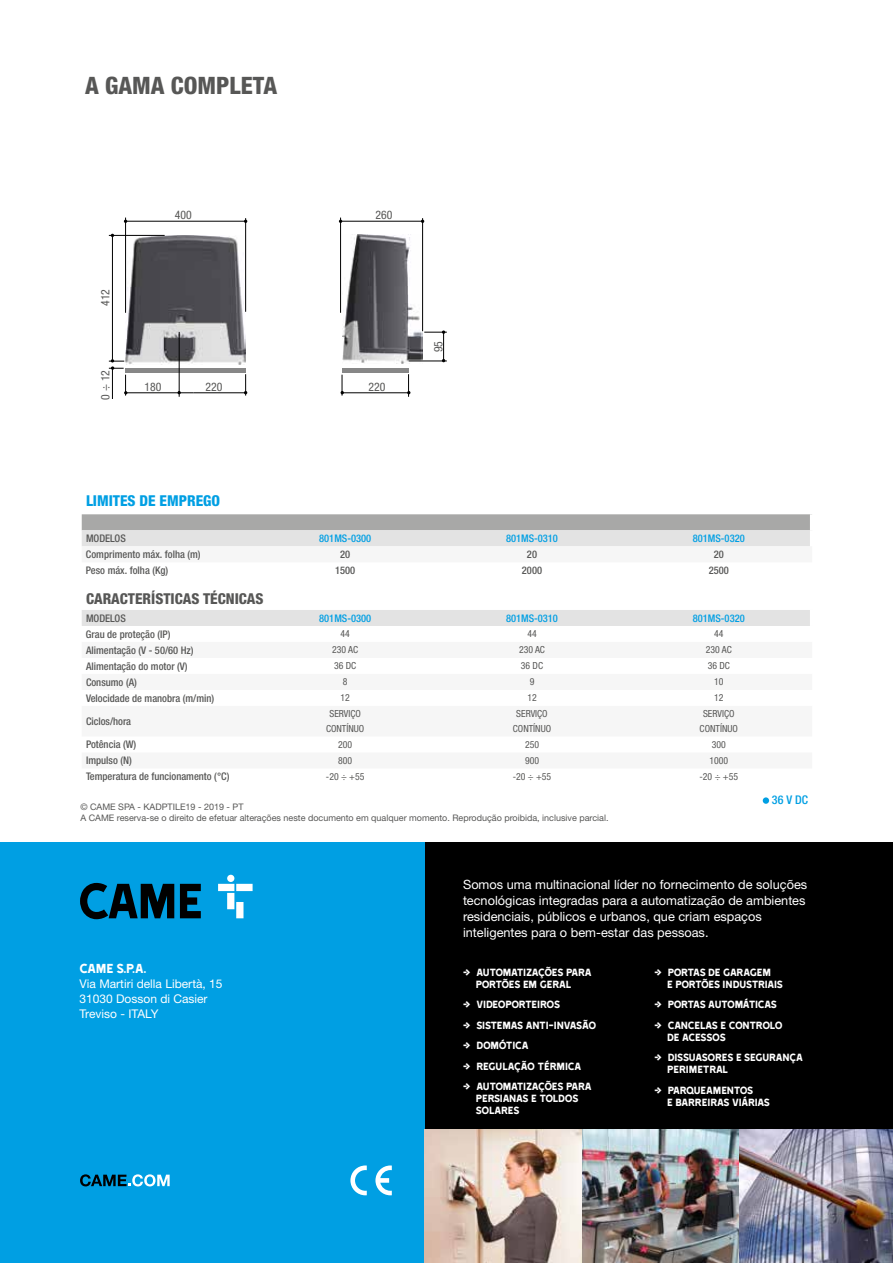
<style>
.page{position:relative;width:893px;height:1263px;background:#fff}
.page>*{position:absolute;margin:0;border:0;box-sizing:border-box;transform-origin:0 0}
.t1{font:800 condensed 24px "Helvetica Neue LTW1 G";color:#575756}
.t2{font:800 condensed 15px "Helvetica Neue LTW1 G";color:#575756}
.t3{font:800 condensed 15px "Helvetica Neue LTW1 G";color:#009fe3}
.t4{font:12.75px/15.8px "Helvetica Neue LTW1 G";color:#fff}
.t5{font:12px/12px "Came Type";letter-spacing:-.025em;color:#fff}
.t6{font:12px/15px "Helvetica Neue LTW1 G";color:#fff}
.t7{font:12px "Came Type";color:#fff}
.t8{font:500 condensed 12px "Helvetica Neue LTW1 G";color:#009fe3}
.t9{font:condensed 11.7px "Helvetica Neue LTW1 G";color:#575756}
.t10{font:500 condensed 10.5px "Helvetica Neue LTW1 G";color:#575756}
.t11{font:500 condensed 10.5px "Helvetica Neue LTW1 G";color:#009fe3}
.t12{font:condensed 9.75px/15px "Helvetica Neue LTW1 G";color:#575756;text-align:center}
.t13{font:9px/10.5px "Helvetica Neue LTW1 G";color:#575756}
</style>
<div class="page">
<img style="left:126px;top:235px;width:120px;height:129px">
<div style="left:125px;top:368px;width:121px;height:5px;background:#878787"></div>
<hr style="left:126px;top:392px;width:67px;height:1px;background:#000">
<hr style="left:124px;top:221px;width:122px;height:1px;background:#000">
<hr style="left:193px;top:392px;width:53px;height:1px;background:#000">
<svg style="left:244px;top:374px;width:3px;height:22px"></svg>
<hr style="left:109px;top:235px;width:56px;height:1px;background:#000">
<hr style="left:112px;top:368px;width:1px;height:31px;background:#000">
<hr style="left:112px;top:235px;width:1px;height:125px;background:#000">
<svg style="left:109px;top:359px;width:18px;height:37px"></svg>
<hr style="left:179px;top:332px;width:1px;height:65px;background:#000">
<hr style="left:125px;top:218px;width:1px;height:95px;background:#000">
<hr style="left:245px;top:218px;width:1px;height:94px;background:#000">
<div style="left:342px;top:368px;width:67px;height:5px;background:#878787"></div>
<hr style="left:341px;top:221px;width:82px;height:1px;background:#000">
<hr style="left:342px;top:392px;width:67px;height:1px;background:#000">
<svg style="left:341px;top:375px;width:3px;height:21px"></svg>
<svg style="left:407px;top:374px;width:3px;height:23px"></svg>
<hr style="left:340px;top:218px;width:1px;height:95px;background:#000">
<img style="left:342px;top:234px;width:81px;height:129px">
<hr style="left:422px;top:218px;width:1px;height:113px;background:#000">
<hr style="left:409px;top:361px;width:38px;height:1px;background:#000">
<svg style="left:424px;top:330px;width:23px;height:32px"></svg>
<svg style="left:82px;top:514px;width:728px;height:32px"></svg>
<div style="left:82px;top:610px;width:728px;height:16px;background:#e3e3e3"></div>
<div style="left:763px;top:797px;width:6px;height:7px;background:#009fe3;border-radius:50%"></div>
<div style="left:425px;top:842px;width:468px;height:288px;background:#000"></div>
<div style="left:0;top:842px;width:425px;height:421px;background:#009fe3"></div>
<svg style="left:350px;top:1165px;width:17px;height:30px"></svg>
<svg style="left:375px;top:1165px;width:17px;height:30px"></svg>
<svg style="left:80px;top:1174px;width:90px;height:12px"></svg>
<svg style="left:80px;top:883px;width:121px;height:36px"></svg>
<svg style="left:218px;top:875px;width:35px;height:43px"></svg>
<img style="left:425px;top:1130px;width:468px;height:133px">
<h1 class="t1" style="left:85px;top:71px;width:194px">A GAMA COMPLETA</h1>
<p class="t9" style="left:99px;top:306px;width:18px;rotate:-90deg">412</p>
<p class="t9" style="left:99px;top:400px;width:31px;rotate:-90deg">0 ÷ 12</p>
<p class="t9" style="left:175px;top:208px;width:18px">400</p>
<p class="t9" style="left:145px;top:380px;width:18px">180</p>
<p class="t9" style="left:205px;top:380px;width:18px">220</p>
<p class="t9" style="left:376px;top:208px;width:18px">260</p>
<p class="t9" style="left:369px;top:380px;width:18px">220</p>
<p class="t9" style="left:431px;top:352px;width:13px;rotate:-90deg">95</p>
<p class="t3" style="left:86px;top:491px;width:136px">LIMITES DE EMPREGO</p>
<p class="t10" style="left:86px;top:532px;width:41px">MODELOS</p>
<p class="t11" style="left:319px;top:532px;width:54px">801MS-0300</p>
<p class="t11" style="left:506px;top:532px;width:54px">801MS-0310</p>
<p class="t11" style="left:693px;top:532px;width:54px">801MS-0320</p>
<p class="t10" style="left:86px;top:548px;width:116px">Comprimento máx. folha (m)</p>
<p class="t10" style="left:340px;top:548px;width:12px">20</p>
<p class="t10" style="left:527px;top:548px;width:12px">20</p>
<p class="t10" style="left:714px;top:548px;width:12px">20</p>
<p class="t10" style="left:86px;top:564px;width:84px">Peso máx. folha (Kg)</p>
<p class="t10" style="left:335px;top:564px;width:22px">1500</p>
<p class="t10" style="left:522px;top:564px;width:22px">2000</p>
<p class="t10" style="left:709px;top:564px;width:22px">2500</p>
<p class="t2" style="left:86px;top:589px;width:179px">CARACTERÍSTICAS TÉCNICAS</p>
<p class="t10" style="left:86px;top:612px;width:41px">MODELOS</p>
<p class="t11" style="left:319px;top:612px;width:54px">801MS-0300</p>
<p class="t11" style="left:506px;top:612px;width:54px">801MS-0310</p>
<p class="t11" style="left:693px;top:612px;width:54px">801MS-0320</p>
<p class="t10" style="left:86px;top:628px;width:86px">Grau de proteção (IP)</p>
<p class="t12" style="left:341px;top:626px;width:11px">44</p>
<p class="t12" style="left:527px;top:626px;width:11px">44</p>
<p class="t12" style="left:714px;top:626px;width:11px">44</p>
<p class="t10" style="left:86px;top:644px;width:109px">Alimentação (V - 50/60 Hz)</p>
<p class="t12" style="left:332px;top:642px;width:27px">230 AC</p>
<p class="t12" style="left:519px;top:642px;width:27px">230 AC</p>
<p class="t12" style="left:706px;top:642px;width:27px">230 AC</p>
<p class="t10" style="left:86px;top:660px;width:103px">Alimentação do motor (V)</p>
<p class="t12" style="left:334px;top:658px;width:24px">36 DC</p>
<p class="t12" style="left:521px;top:658px;width:24px">36 DC</p>
<p class="t12" style="left:708px;top:658px;width:24px">36 DC</p>
<p class="t10" style="left:86px;top:676px;width:52px">Consumo (A)</p>
<p class="t12" style="left:343px;top:674px;width:6px">8</p>
<p class="t12" style="left:530px;top:674px;width:6px">9</p>
<p class="t12" style="left:714px;top:674px;width:11px">10</p>
<p class="t10" style="left:86px;top:692px;width:130px">Velocidade de manobra (m/min)</p>
<p class="t12" style="left:341px;top:690px;width:11px">12</p>
<p class="t12" style="left:527px;top:690px;width:11px">12</p>
<p class="t12" style="left:714px;top:690px;width:11px">12</p>
<p class="t10" style="left:86px;top:715px;width:47px">Ciclos/hora</p>
<p class="t12" style="left:326px;top:706px;width:40px">SERVIÇO<br>CONTÍNUO</p>
<p class="t12" style="left:513px;top:706px;width:40px">SERVIÇO<br>CONTÍNUO</p>
<p class="t12" style="left:700px;top:706px;width:40px">SERVIÇO<br>CONTÍNUO</p>
<p class="t10" style="left:86px;top:738px;width:52px">Potência (W)</p>
<p class="t12" style="left:338px;top:737px;width:16px">200</p>
<p class="t12" style="left:525px;top:737px;width:16px">250</p>
<p class="t12" style="left:712px;top:737px;width:16px">300</p>
<p class="t10" style="left:86px;top:754px;width:47px">Impulso (N)</p>
<p class="t12" style="left:338px;top:753px;width:16px">800</p>
<p class="t12" style="left:525px;top:753px;width:16px">900</p>
<p class="t12" style="left:709px;top:753px;width:20px">1000</p>
<p class="t10" style="left:86px;top:770px;width:145px">Temperatura de funcionamento (°C)</p>
<p class="t12" style="left:326px;top:769px;width:40px">-20 ÷ +55</p>
<p class="t12" style="left:513px;top:769px;width:40px">-20 ÷ +55</p>
<p class="t12" style="left:699px;top:769px;width:40px">-20 ÷ +55</p>
<p class="t13" style="left:80px;top:802px;width:530px">© CAME SPA - KADPTILE19 - 2019 - PT<br>A CAME reserva-se o direito de efetuar alterações neste documento em qualquer momento. Reprodução proibida, inclusive parcial.</p>
<p class="t8" style="left:772px;top:792px;width:37px">36 V DC</p>
<p class="t7" style="left:80px;top:961px;width:69px">CAME S.p.A.</p>
<p class="t6" style="left:80px;top:976px;width:145px">Via Martiri della Libertà, 15<br>31030 Dosson di Casier<br>Treviso - ITALY</p>
<p class="t4" style="left:463px;top:877px;width:346px">Somos uma multinacional líder no fornecimento de soluções tecnológicas integradas para a automatização de ambientes residenciais, públicos e urbanos, que criam espaços inteligentes para o bem-estar das pessoas.</p>
<p class="t5" style="left:476px;top:966px;width:117px;text-indent:-13px">→ AUTOMATIZAÇÕES PARA<br>PORTÕES EM GERAL</p>
<p class="t5" style="left:463px;top:998px;width:99px">→ VIDEOPORTEIROS</p>
<p class="t5" style="left:463px;top:1019px;width:135px">→ SISTEMAS ANTI-INVASÃO</p>
<p class="t5" style="left:463px;top:1039px;width:67px">→ DOMÓTICA</p>
<p class="t5" style="left:463px;top:1060px;width:120px">→ REGULAÇÃO TÉRMICA</p>
<p class="t5" style="left:476px;top:1080px;width:117px;text-indent:-13px">→ AUTOMATIZAÇÕES PARA<br>PERSIANAS E TOLDOS<br>SOLARES</p>
<p class="t5" style="left:667px;top:966px;width:117px;text-indent:-13px">→ PORTAS DE GARAGEM<br>E PORTÕES INDUSTRIAIS</p>
<p class="t5" style="left:654px;top:998px;width:124px">→ PORTAS AUTOMÁTICAS</p>
<p class="t5" style="left:667px;top:1019px;width:117px;text-indent:-13px">→ CANCELAS E CONTROLO<br>DE ACESSOS</p>
<p class="t5" style="left:667px;top:1051px;width:137px;text-indent:-13px">→ DISSUASORES E SEGURANÇA<br>PERIMETRAL</p>
<p class="t5" style="left:667px;top:1084px;width:104px;text-indent:-13px">→ PARQUEAMENTOS<br>E BARREIRAS VIÁRIAS</p>
</div>
